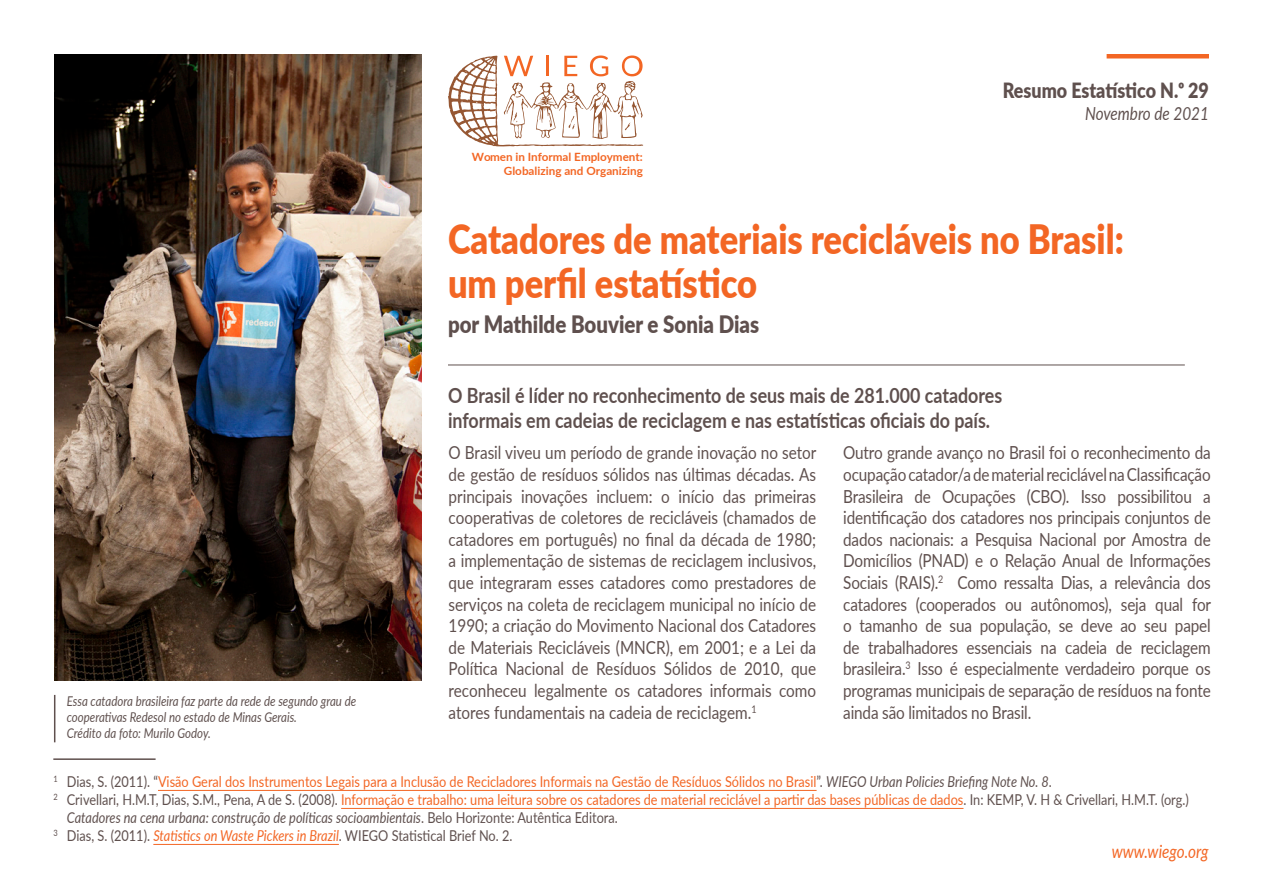
<style>
.page{position:relative;width:1263px;height:893px;background:#fff}
.page>*{position:absolute;margin:0;border:0;box-sizing:border-box;transform-origin:0 0}
.Main_Title{font:900 40.5px/43.5px "Lato";color:#f36624;scale:.85 1}
.Author{font:900 24px "Lato";color:#5f504e;scale:.85 1}
.Opening_Paragraphs{font:700 21px/25.2px "Lato";color:#5f504e;scale:.85 1}
.Statistical_Brief{font:900 21px "Lato";color:#5f504e;scale:.85 1}
.Body_Text{font:18px/21.6px "Lato";letter-spacing:-.01em;color:#5f504e;text-align:justify;scale:.85 1}
.Statistical_Brief-2{font:italic 18px "Lato";color:#5f504e;scale:.85 1}
.Body_Text-2{font:italic 18px "Lato";color:#f36624;scale:.85 1}
._1st_Footnote{font:15px/18px "Lato";color:#5f504e;scale:.85 1}
._1st_Footnote-2{font:15px "Lato";color:#f36624;scale:.85 1}
.Captions_left{font:italic 13.5px/16.2px "Lato";color:#5f504e;scale:.85 1}
.t1{font:700 11.4px/13.6px "Lato";color:#f36624;text-align:right}
.s1{color:#5f504e}
.s2{font-style:italic;color:#5f504e}
.s3{color:#f36624}
.s4{font-style:italic}
.s5{font-style:italic;color:#f36624}
</style>
<div class="page">
<hr style="left:1106px;top:54px;width:103px;height:4px;background:#f36624">
<hr style="left:448px;top:365px;width:737px;height:1px;background:#5f504e">
<svg style="left:448px;top:55px;width:195px;height:92px"></svg>
<hr style="left:53px;top:758px;width:103px;height:2px;background:#5f504e">
<hr style="left:158px;top:790px;width:658px;height:1px;background:#f36624">
<hr style="left:341px;top:808px;width:622px;height:1px;background:#f36624">
<hr style="left:153px;top:844px;width:186px;height:1px;background:#f36624">
<hr style="left:54px;top:695px;width:1px;height:47px;background:#5f504e">
<img style="left:54px;top:54px;width:367px;height:627px">
<p class="t1" style="left:472px;top:150px;width:173px">Women in Informal Employment:<br>Globalizing and Organizing</p>
<p class="Statistical_Brief" style="left:1003px;top:75px;width:244px">Resumo Estatístico N.o 29</p>
<p class="Statistical_Brief-2" style="left:1085px;top:100px;width:147px">Novembro de 2021</p>
<p class="Main_Title" style="left:448px;top:216px;width:796px">Catadores de materiais recicláveis no Brasil: um perfil estatístico</p>
<p class="Author" style="left:448px;top:307px;width:368px">por Mathilde Bouvier e Sonia Dias</p>
<p class="Captions_left" style="left:67px;top:692px;width:342px">Essa catadora brasileira faz parte da rede de segundo grau de cooperativas Redesol no estado de Minas Gerais.<br>Crédito da foto: Murilo Godoy.</p>
<p class="Opening_Paragraphs" style="left:448px;top:382px;width:653px">O Brasil é líder no reconhecimento de seus mais de 281.000 catadores informais em cadeias de reciclagem e nas estatísticas oficiais do país.</p>
<p class="Body_Text" style="left:449px;top:441px;width:434px">O Brasil viveu um período de grande inovação no setor de gestão de resíduos sólidos nas últimas décadas. As principais inovações incluem: o início das primeiras cooperativas de coletores de recicláveis (chamados de catadores em português) no final da década de 1980; a implementação de sistemas de reciclagem inclusivos, que integraram esses catadores como prestadores de serviços na coleta de reciclagem municipal no início de 1990; a criação do Movimento Nacional dos Catadores de Materiais Recicláveis (MNCR), em 2001; e a Lei da Política Nacional de Resíduos Sólidos de 2010, que reconheceu legalmente os catadores informais como atores fundamentais na cadeia de reciclagem.<sup>1</sup></p>
<p class="Body_Text" style="left:843px;top:441px;width:434px">Outro grande avanço no Brasil foi o reconhecimento da ocupação catador/a de material reciclável na Classificação Brasileira de Ocupações (CBO). Isso possibilitou a identificação dos catadores nos principais conjuntos de dados nacionais: a Pesquisa Nacional por Amostra de Domicílios (PNAD) e o Relação Anual de Informações Sociais (RAIS).<sup>2</sup> Como ressalta Dias, a relevância dos catadores (cooperados ou autônomos), seja qual for o tamanho de sua população, se deve ao seu papel de trabalhadores essenciais na cadeia de reciclagem brasileira.<sup>3</sup> Isso é especialmente verdadeiro porque os programas municipais de separação de resíduos na fonte ainda são limitados no Brasil.</p>
<p class="_1st_Footnote-2" style="left:53px;top:771px;width:1176px"><sup>1</sup> <span class="s1">Dias, S. (2011). “</span>Visão Geral dos Instrumentos Legais para a Inclusão de Recicladores Informais na Gestão de Resíduos Sólidos no Brasil<span class="s1">”.</span> <span class="s2">WIEGO Urban Policies Briefing Note No. 8</span><span class="s1">.</span></p>
<p class="_1st_Footnote" style="left:67px;top:790px;width:1321px;text-indent:-14px"><sup>2</sup> Crivellari, H.M.T, Dias, S.M., Pena, A de S. (2008). <span class="s3">Informação e trabalho: uma leitura sobre os catadores de material reciclável a partir das bases públicas de dados</span>. In: KEMP, V. H &amp; Crivellari, H.M.T. (org.)<br><span class="s4">Catadores na cena urbana: construção de políticas socioambientais</span>. Belo Horizonte: Autêntica Editora.</p>
<p class="_1st_Footnote" style="left:53px;top:826px;width:542px"><sup>3</sup> Dias, S. (2011). <span class="s5">Statistics on Waste Pickers in Brazil</span>. WIEGO Statistical Brief No. 2.</p>
<p class="Body_Text-2" style="left:1112px;top:838px;width:116px">www.wiego.org</p>
</div>
